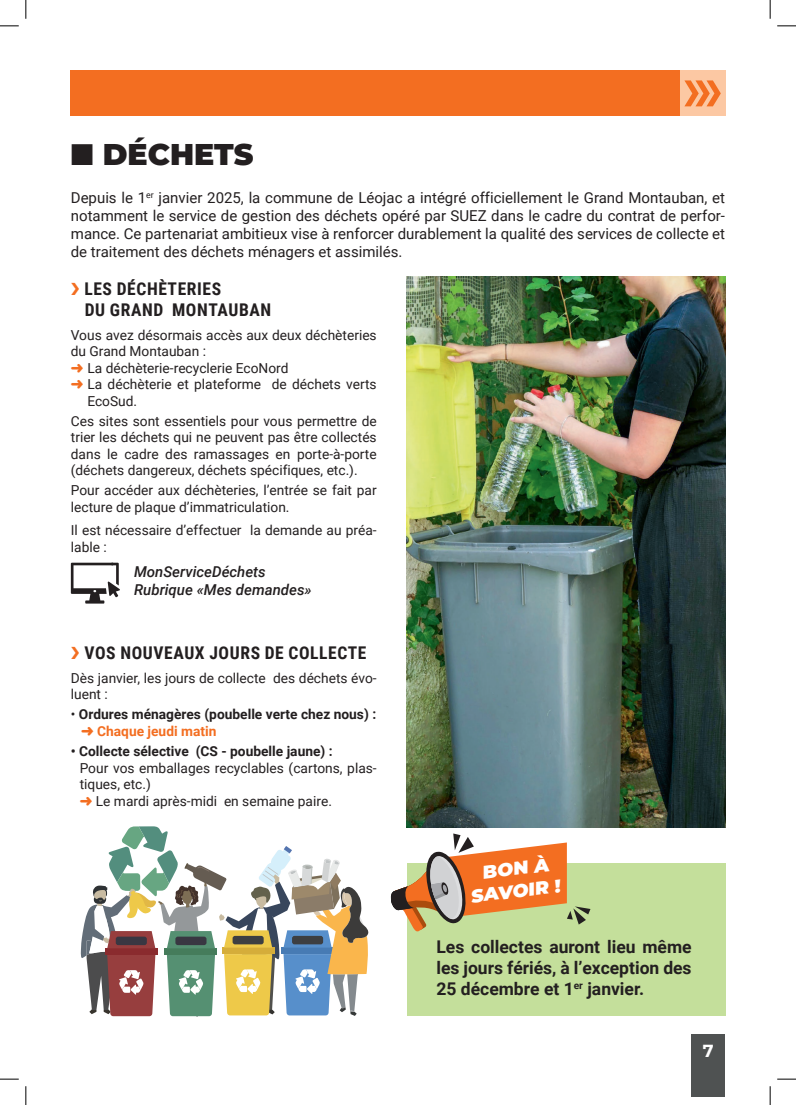
<style>
.page{position:relative;width:796px;height:1105px;background:#fff}
.page>*{position:absolute;margin:0;border:0;box-sizing:border-box;transform-origin:0 0}
.t1{font:900 30px "Montserrat";color:#231f20}
.t2{font:900 18.38px/22.1px "Montserrat";color:#fff;text-align:center}
.t3{font:700 17.5px/21px "Roboto";color:#231f20;text-align:justify}
.t4{font:700 17.5px/21px "Roboto Condensed";letter-spacing:.035em;color:#231f20}
.t5{font:700 17.5px "Montserrat";color:#fff}
.t6{font:15px/18px "Roboto";color:#231f20;text-align:justify}
.t7{font:italic 500 15px/18px "Roboto";color:#231f20}
.t8{font:13.75px/16.5px "Roboto";color:#231f20}
.t9{font:700 13.75px/16.5px "Roboto";color:#231f20}
.s1{color:#f36e21}
.s2{font-weight:400}
</style>
<div class="page">
<div style="left:691px;top:1033px;width:34px;height:63px;background:#4f5252"></div>
<div style="left:71px;top:71px;width:654px;height:45px;background:#f36e21"></div>
<div style="left:680px;top:71px;width:45px;height:45px;background:#fcc8a3"></div>
<svg style="left:684px;top:80px;width:37px;height:26px"></svg>
<div style="left:407px;top:862px;width:318px;height:152px;background:#c4df9b"></div>
<svg style="left:71px;top:562px;width:49px;height:41px"></svg>
<svg style="left:81px;top:826px;width:288px;height:190px"></svg>
<img style="left:407px;top:276px;width:318px;height:551px">
<svg style="left:390px;top:833px;width:200px;height:98px"></svg>
<svg style="left:0;top:25px;width:19px;height:2px"></svg>
<svg style="left:777px;top:25px;width:19px;height:2px"></svg>
<svg style="left:0;top:1078px;width:19px;height:1px"></svg>
<svg style="left:777px;top:1078px;width:19px;height:1px"></svg>
<svg style="left:25px;top:0;width:2px;height:19px"></svg>
<svg style="left:25px;top:1086px;width:2px;height:18px"></svg>
<svg style="left:769px;top:0;width:2px;height:19px"></svg>
<svg style="left:769px;top:1086px;width:2px;height:18px"></svg>
<h1 class="t1" style="left:71px;top:132px;width:184px">■ DÉCHETS</h1>
<p class="t6" style="left:71px;top:188px;width:656px">Depuis le 1<sup>er</sup> janvier 2025, la commune de Léojac a intégré officiellement le Grand Montauban, et notamment le service de gestion des déchets opéré par SUEZ dans le cadre du contrat de perfor&shy;mance. Ce partenariat ambitieux vise à renforcer durablement la qualité des services de collecte et de traitement des déchets ménagers et assimilés.</p>
<p class="t4" style="left:85px;top:277px;width:188px;text-indent:-14px"><span class="s1">❯</span> LES DÉCHÈTERIES<br>DU GRAND MONTAUBAN</p>
<p class="t8" style="left:71px;top:326px;width:307px">Vous avez désormais accès aux deux déchèteries</p>
<p class="t8" style="left:71px;top:342px;width:137px">du Grand Montauban :</p>
<p class="t8" style="left:71px;top:359px;width:219px"><span class="s1">➜</span> La déchèterie-recyclerie EcoNord</p>
<p class="t8" style="left:71px;top:375px;width:307px"><span class="s1">➜</span> La déchèterie et plateforme de déchets verts</p>
<p class="t8" style="left:87px;top:392px;width:51px">EcoSud.</p>
<p class="t8" style="left:71px;top:412px;width:307px;text-align:justify">Ces sites sont essentiels pour vous permettre de trier les déchets qui ne peuvent pas être collectés dans le cadre des ramassages en porte-à-porte (déchets dangereux, déchets spécifiques, etc.).</p>
<p class="t8" style="left:71px;top:481px;width:307px">Pour accéder aux déchèteries, l’entrée se fait par lecture de plaque d’immatriculation.</p>
<p class="t8" style="left:71px;top:521px;width:307px">Il est nécessaire d’effectuer la demande au préa&shy;lable :</p>
<p class="t7" style="left:134px;top:562px;width:179px">MonServiceDéchets<br>Rubrique «Mes demandes»</p>
<p class="t4" style="left:71px;top:641px;width:297px"><span class="s1">❯</span> VOS NOUVEAUX JOURS DE COLLECTE</p>
<p class="t8" style="left:71px;top:669px;width:307px">Dès janvier, les jours de collecte des déchets évo&shy;luent :</p>
<p class="t9" style="left:81px;top:705px;width:297px;text-indent:-10px"><span class="s2">•</span> Ordures ménagères (poubelle verte chez nous) : <span class="s1">➜ Chaque jeudi matin</span></p>
<p class="t9" style="left:71px;top:742px;width:263px">• Collecte sélective (CS - poubelle jaune) :</p>
<p class="t8" style="left:80px;top:758px;width:298px">Pour vos emballages recyclables (cartons, plas&shy;tiques, etc.)<br><span class="s1">➜</span> Le mardi après-midi en semaine paire.</p>
<h2 class="t2" style="left:466px;top:862px;width:91px;rotate:-7deg">BON À<br>SAVOIR !</h2>
<p class="t3" style="left:436px;top:935px;width:257px">Les collectes auront lieu même les jours fériés, à l’exception des 25 décembre et 1<sup>er</sup> janvier.</p>
<p class="t5" style="left:703px;top:1037px;width:12px">7</p>
</div>
